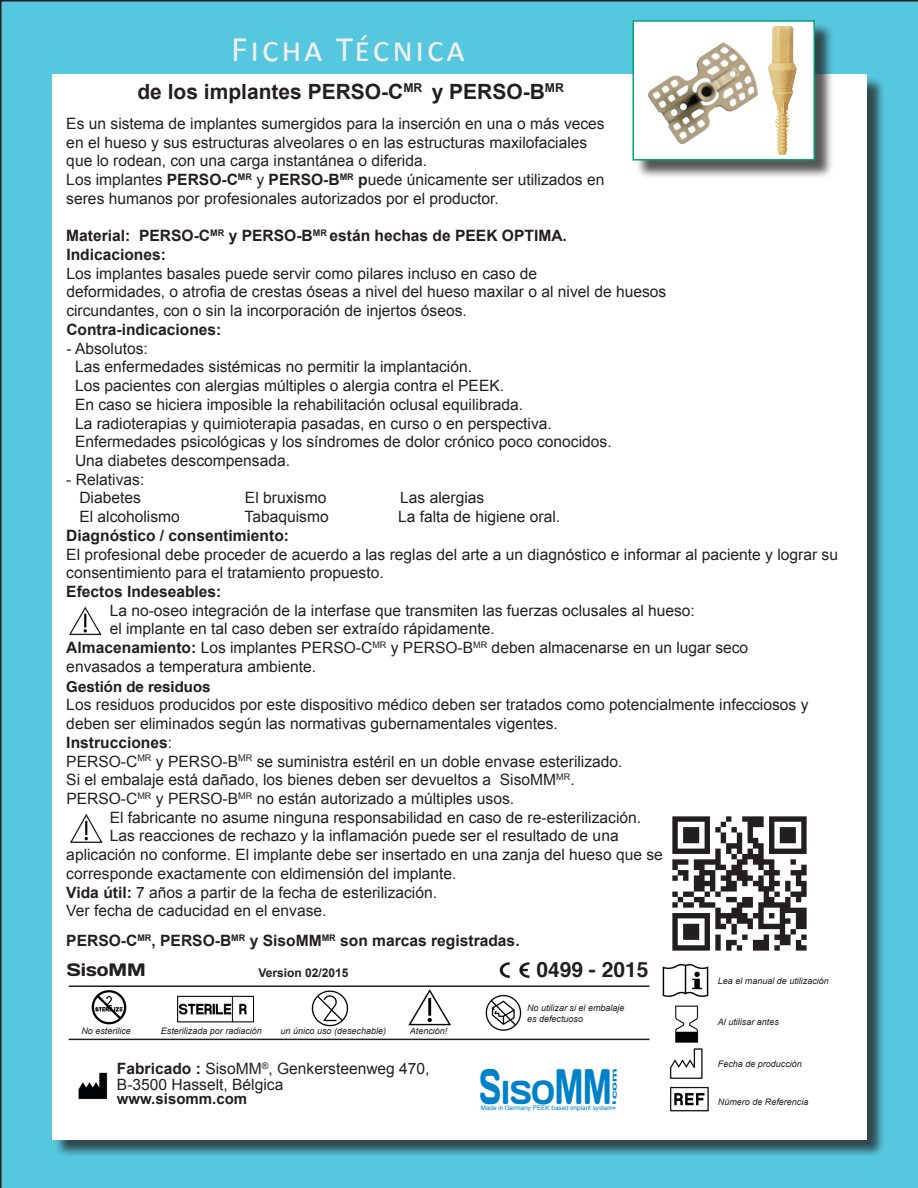
<style>
.page{position:relative;width:918px;height:1188px;background:#55c7de}
.page>*{position:absolute;margin:0;border:0;box-sizing:border-box;transform-origin:0 0}
.t1{font:49.8px "Days";color:#0081c8;scale:.55 1}
.t2{font:36px "Calibri";letter-spacing:.075em;color:#eff0f0}
.t3{font:700 21px "Arial";color:#231f20}
.t4{font:700 21px "Helvetica";color:#231f20}
.t5{font:18.15px "Days";color:#0081c8}
.t6{font:18px "Days";color:#231f20}
.t7{font:15.6px/18.8px "Arial";color:#231f20}
.t8{font:700 15.6px/18.8px "Arial";color:#231f20}
.t9{font:700 15px "Helvetica";color:#231f20}
.t10{font:700 15px "Arial";color:#231f20}
.t11{font:700 12px "Arial";color:#231f20}
.t12{font:italic 9px/10.8px "Arial";color:#231f20}
.t13{font:7.5px "Days";color:#0081c8;scale:1.8 1}
.t14{font:6.3px "Helvetica";color:#0081c8}
.s1{font-weight:700}
.s2{font-weight:400}
.s3{font-size:33.15px}
</style>
<div class="page">
<div style="left:54px;top:76px;width:832px;height:1082px;background:#231f20;opacity:.75"></div>
<div style="left:52px;top:74px;width:815px;height:1065px;background:#fff"></div>
<div style="left:635px;top:22px;width:198px;height:157px;background:#231f20;opacity:.75"></div>
<div style="left:632px;top:20px;width:183px;height:141px;background:#fff;border:2px solid #00a574"></div>
<img style="left:672px;top:816px;width:135px;height:135px">
<img style="left:775px;top:26px;width:22px;height:129px">
<img style="left:69px;top:606px;width:33px;height:30px">
<img style="left:70px;top:814px;width:33px;height:29px">
<img style="left:634px;top:21px;width:141px;height:135px">
<img style="left:670px;top:1086px;width:39px;height:26px">
<img style="left:669px;top:1048px;width:34px;height:31px">
<img style="left:675px;top:1005px;width:24px;height:38px">
<img style="left:662px;top:963px;width:47px;height:34px">
<img style="left:499px;top:962px;width:31px;height:16px">
<hr style="left:69px;top:985px;width:580px;height:2px;background:#231f20">
<img style="left:78px;top:1072px;width:30px;height:28px">
<hr style="left:69px;top:1039px;width:580px;height:1px;background:#231f20">
<img style="left:177px;top:995px;width:78px;height:28px">
<img style="left:485px;top:994px;width:37px;height:37px">
<img style="left:311px;top:990px;width:38px;height:37px">
<img style="left:408px;top:989px;width:43px;height:37px">
<img style="left:91px;top:990px;width:36px;height:35px">
<h2 class="t2" style="left:231px;top:27px;width:235px">Ficha Técnica</h2>
<h3 class="t3" style="left:137px;top:78px;width:428px">de los implantes PERSO-C<sup>MR</sup> y PERSO-B<sup>MR</sup></h3>
<p class="t7" style="left:66px;top:114px;width:540px">Es un sistema de implantes sumergidos para la inserción en una o más veces en el hueso y sus estructuras alveolares o en las estructuras maxilofaciales que lo rodean, con una carga instantánea o diferida.<br>Los implantes <span class="s1">PERSO-C</span><sup>MR</sup> y <span class="s1">PERSO-B</span><sup>MR</sup> <span class="s1">p</span>uede únicamente ser utilizados en seres humanos por profesionales autorizados por el productor.</p>
<p class="t8" style="left:66px;top:227px;width:502px">Material: PERSO-C<sup>MR</sup> y PERSO-B<sup>MR</sup> están hechas de PEEK OPTIMA.<br>Indicaciones:</p>
<p class="t7" style="left:66px;top:264px;width:602px">Los implantes basales puede servir como pilares incluso en caso de<br>deformidades, o atrofia de crestas óseas a nivel del hueso maxilar o al nivel de huesos circundantes, con o sin la incorporación de injertos óseos.</p>
<p class="t8" style="left:66px;top:321px;width:157px">Contra-indicaciones:</p>
<p class="t7" style="left:75px;top:339px;width:538px;text-indent:-9px">- Absolutos:<br>Las enfermedades sistémicas no permitir la implantación.<br>Los pacientes con alergias múltiples o alergia contra el PEEK.<br>En caso se hiciera imposible la rehabilitación oclusal equilibrada.<br>La radioterapias y quimioterapia pasadas, en curso o en perspectiva.<br>Enfermedades psicológicas y los síndromes de dolor crónico poco conocidos.<br>Una diabetes descompensada.</p>
<p class="t7" style="left:66px;top:470px;width:80px;text-align:right">- Relativas:<br>Diabetes</p>
<p class="t7" style="left:245px;top:489px;width:83px">El bruxismo</p>
<p class="t7" style="left:400px;top:489px;width:86px">Las alergias</p>
<p class="t7" style="left:79px;top:507px;width:102px">El alcoholismo</p>
<p class="t7" style="left:245px;top:507px;width:86px">Tabaquismo</p>
<p class="t7" style="left:398px;top:507px;width:164px">La falta de higiene oral.</p>
<p class="t8" style="left:66px;top:527px;width:224px">Diagnóstico / consentimiento:</p>
<p class="t7" style="left:66px;top:545px;width:773px">El profesional debe proceder de acuerdo a las reglas del arte a un diagnóstico e informar al paciente y lograr su consentimiento para el tratamiento propuesto.</p>
<p class="t8" style="left:66px;top:583px;width:157px">Efectos Indeseables:</p>
<p class="t7" style="left:110px;top:601px;width:587px">La no-oseo integración de la interfase que transmiten las fuerzas oclusales al hueso:</p>
<p class="t7" style="left:110px;top:620px;width:386px">el implante en tal caso deben ser extraído rápidamente.</p>
<p class="t7" style="left:66px;top:638px;width:684px"><span class="s1">Almacenamiento:</span> Los implantes PERSO-C<sup>MR</sup> y PERSO-B<sup>MR</sup> deben almacenarse en un lugar seco</p>
<p class="t7" style="left:66px;top:657px;width:251px">envasados a temperatura ambiente.</p>
<p class="t9" style="left:66px;top:674px;width:146px">Gestión de residuos</p>
<p class="t7" style="left:66px;top:696px;width:744px">Los residuos producidos por este dispositivo médico deben ser tratados como potencialmente infecciosos y</p>
<p class="t7" style="left:66px;top:714px;width:493px">deben ser eliminados según las normativas gubernamentales vigentes.</p>
<p class="t8" style="left:66px;top:734px;width:107px">Instrucciones<span class="s2">:</span></p>
<p class="t7" style="left:66px;top:752px;width:558px">PERSO-C<sup>MR</sup> y PERSO-B<sup>MR</sup> se suministra estéril en un doble envase esterilizado.</p>
<p class="t7" style="left:66px;top:771px;width:510px">Si el embalaje está dañado, los bienes deben ser devueltos a SisoMM<sup>MR</sup>.</p>
<p class="t7" style="left:66px;top:789px;width:449px">PERSO-C<sup>MR</sup> y PERSO-B<sup>MR</sup> no están autorizado a múltiples usos.</p>
<p class="t7" style="left:110px;top:808px;width:533px">El fabricante no asume ninguna responsabilidad en caso de re-esterilización.</p>
<p class="t7" style="left:110px;top:827px;width:510px">Las reacciones de rechazo y la inflamación puede ser el resultado de una</p>
<p class="t7" style="left:66px;top:845px;width:598px">aplicación no conforme. El implante debe ser insertado en una zanja del hueso que se</p>
<p class="t7" style="left:66px;top:864px;width:392px">corresponde exactamente con eldimensión del implante.</p>
<p class="t7" style="left:66px;top:883px;width:372px"><span class="s1">Vida útil:</span> 7 años a partir de la fecha de esterilización.</p>
<p class="t7" style="left:66px;top:902px;width:262px">Ver fecha de caducidad en el envase.</p>
<p class="t8" style="left:66px;top:932px;width:455px">PERSO-C<sup>MR</sup>, PERSO-B<sup>MR</sup> y SisoMM<sup>MR</sup> son marcas registradas.</p>
<p class="t6" style="left:67px;top:958px;width:80px">SisoMM</p>
<p class="t11" style="left:259px;top:965px;width:92px">Version 02/2015</p>
<h3 class="t4" style="left:536px;top:953px;width:114px">0499 - 2015</h3>
<p class="t12" style="left:81px;top:1026px;width:51px">No esterilice</p>
<p class="t12" style="left:281px;top:1026px;width:107px">un único uso (desechable)</p>
<p class="t12" style="left:410px;top:1026px;width:39px">Atención!</p>
<p class="t12" style="left:161px;top:1026px;width:103px">Esterilizada por radiación</p>
<p class="t7" style="left:117px;top:1060px;width:314px;line-height:16.5px"><span class="s1">Fabricado :</span> SisoMM<sup>®</sup>, Genkersteenweg 470,<br>B-3500 Hasselt, Bélgica</p>
<p class="t10" style="left:117px;top:1089px;width:132px">www.sisomm.com</p>
<p class="t12" style="left:527px;top:1003px;width:99px">No utilizar si el embalaje es defectuoso</p>
<h1 class="t1" style="left:480px;top:1055px;width:242px">S<span class="s3">ISO</span>MM</h1>
<p class="t13" style="left:609px;top:1099px;width:19px;rotate:-90deg">com</p>
<p class="t14" style="left:481px;top:1103px;width:136px">Made in Germany PEEK based implant system<sup>®</sup></p>
<p class="t5" style="left:612px;top:1086px;width:6px">.</p>
<p class="t12" style="left:718px;top:976px;width:113px">Lea el manual de utilización</p>
<p class="t12" style="left:718px;top:1016px;width:63px">Al utilisar antes</p>
<p class="t12" style="left:718px;top:1059px;width:86px">Fecha de producción</p>
<p class="t12" style="left:718px;top:1097px;width:92px">Número de Referencia</p>
</div>
